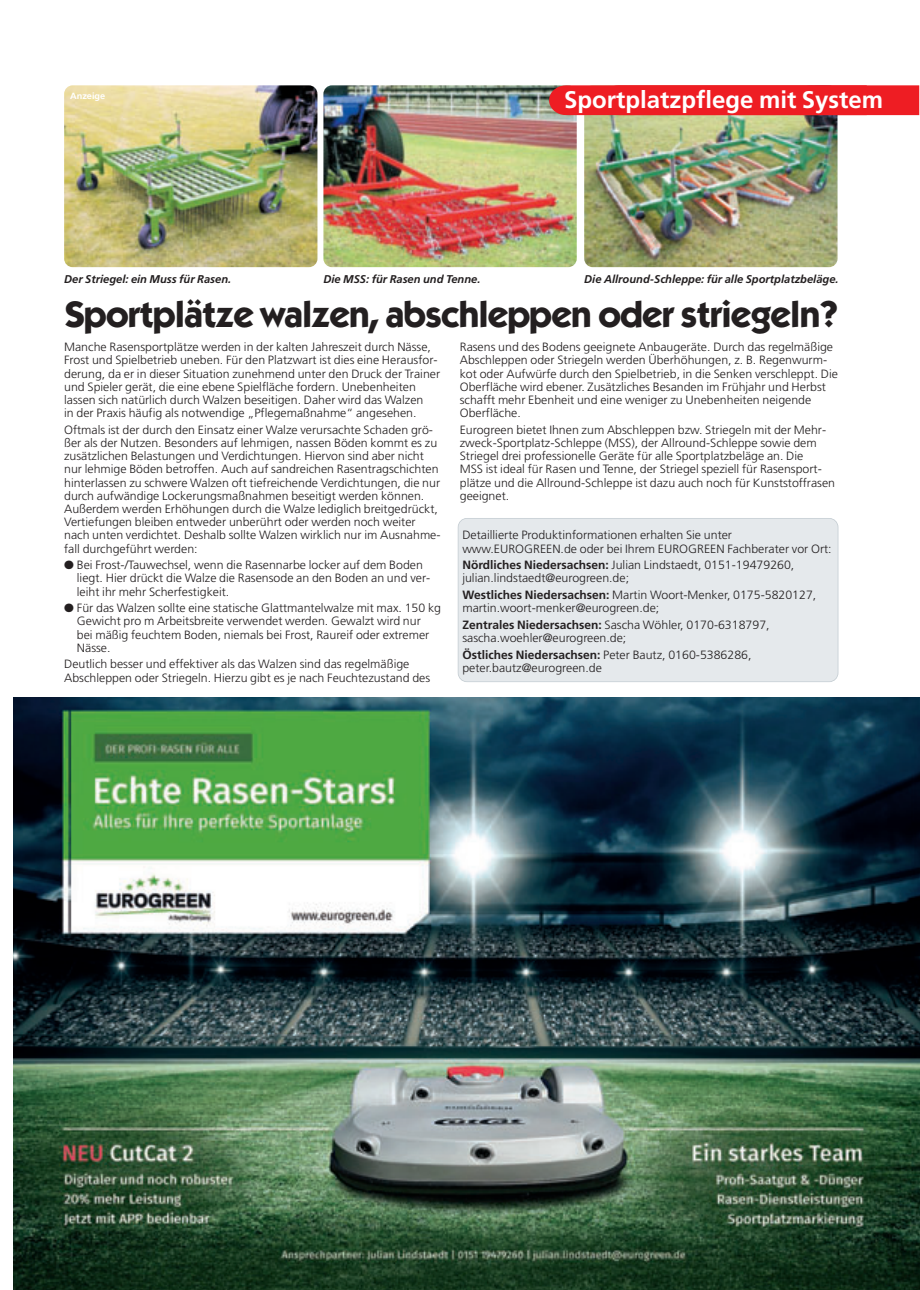
<style>
.page{position:relative;width:920px;height:1290px;background:#fff}
.page>*{position:absolute;margin:0;border:0;box-sizing:border-box;transform-origin:0 0}
.t1{font:700 37.05px "Itc Kabel";letter-spacing:-.02em;color:#231f20}
.t2{font:700 24px "Frutiger";color:#fff}
.t3{font:300 12px/13.2px "Frutiger";color:#231f20}
.t4{font:italic 700 11.25px "Frutiger";color:#231f20}
.t5{font:700 9px "Frutiger";color:#fff}
.s1{font-weight:700}
</style>
<div class="page">
<img style="left:584px;top:85px;width:253px;height:182px;border-radius:9px">
<img style="left:64px;top:85px;width:253px;height:182px;border-radius:9px">
<img style="left:323px;top:85px;width:253px;height:182px;border-radius:9px">
<img style="left:13px;top:697px;width:906px;height:592px">
<div style="left:458px;top:518px;width:380px;height:164px;background:#e5e9ec;border-radius:9px"></div>
<div style="left:457px;top:518px;width:381px;height:164px;border:2px solid #c2cbd1;border-radius:9px"></div>
<div style="left:549px;top:85px;width:370px;height:30px;background:#ee1d23"></div>
<p class="t5" style="left:70px;top:92px;width:37px">Anzeige</p>
<h2 class="t2" style="left:564px;top:90px;width:320px">Sportplatzpflege mit System</h2>
<p class="t4" style="left:64px;top:274px;width:169px">Der Striegel: ein Muss für Rasen.</p>
<p class="t4" style="left:323px;top:274px;width:158px">Die MSS: für Rasen und Tenne.</p>
<p class="t4" style="left:584px;top:274px;width:256px">Die Allround-Schleppe: für alle Sportplatzbeläge.</p>
<h1 class="t1" style="left:64px;top:300px;width:775px">Sportplätze walzen, abschleppen oder striegeln?</h1>
<p class="t3" style="left:64px;top:341px;width:377px">Manche Rasensportplätze werden in der kalten Jahreszeit durch Nässe, Frost und Spielbetrieb uneben. Für den Platzwart ist dies eine Herausfor&shy;derung, da er in dieser Situation zunehmend unter den Druck der Trainer und Spieler gerät, die eine ebene Spielfläche fordern. Unebenheiten lassen sich natürlich durch Walzen beseitigen. Daher wird das Walzen<br>in der Praxis häufig als notwendige „Pflegemaßnahme“ angesehen.</p>
<p class="t3" style="left:64px;top:424px;width:378px">Oftmals ist der durch den Einsatz einer Walze verursachte Schaden grö&shy;ßer als der Nutzen. Besonders auf lehmigen, nassen Böden kommt es zu zusätzlichen Belastungen und Verdichtungen. Hiervon sind aber nicht nur lehmige Böden betroffen. Auch auf sandreichen Rasentragschichten hinterlassen zu schwere Walzen oft tiefreichende Verdichtungen, die nur durch aufwändige Lockerungsmaßnahmen beseitigt werden können.<br>Außerdem werden Erhöhungen durch die Walze lediglich breitgedrückt, Vertiefungen bleiben entweder unberührt oder werden noch weiter nach unten verdichtet. Deshalb sollte Walzen wirklich nur im Ausnahme&shy;fall durchgeführt werden:</p>
<p class="t3" style="left:77px;top:559px;width:355px;text-indent:-13px">● Bei Frost-/Tauwechsel, wenn die Rasennarbe locker auf dem Boden liegt. Hier drückt die Walze die Rasensode an den Boden an und ver&shy;leiht ihr mehr Scherfestigkeit.</p>
<p class="t3" style="left:77px;top:602px;width:366px;text-indent:-13px">● Für das Walzen sollte eine statische Glattmantelwalze mit max. 150 kg Gewicht pro m Arbeitsbreite verwendet werden. Gewalzt wird nur<br>bei mäßig feuchtem Boden, niemals bei Frost, Raureif oder extremer Nässe.</p>
<p class="t3" style="left:64px;top:659px;width:367px">Deutlich besser und effektiver als das Walzen sind das regelmäßige<br>Abschleppen oder Striegeln. Hierzu gibt es je nach Feuchtezustand des</p>
<p class="t3" style="left:460px;top:341px;width:380px">Rasens und des Bodens geeignete Anbaugeräte. Durch das regelmäßige Abschleppen oder Striegeln werden Überhöhungen, z. B. Regenwurm&shy;kot oder Aufwürfe durch den Spielbetrieb, in die Senken verschleppt. Die Oberfläche wird ebener. Zusätzliches Besanden im Frühjahr und Herbst schafft mehr Ebenheit und eine weniger zu Unebenheiten neigende Oberfläche.</p>
<p class="t3" style="left:460px;top:424px;width:377px">Eurogreen bietet Ihnen zum Abschleppen bzw. Striegeln mit der Mehr&shy;zweck-Sportplatz-Schleppe (MSS), der Allround-Schleppe sowie dem Striegel drei professionelle Geräte für alle Sportplatzbeläge an. Die<br>MSS ist ideal für Rasen und Tenne, der Striegel speziell für Rasensport&shy;plätze und die Allround-Schleppe ist dazu auch noch für Kunststoffrasen geeignet.</p>
<p class="t3" style="left:462px;top:530px;width:371px">Detaillierte Produktinformationen erhalten Sie unter www.EUROGREEN.de oder bei Ihrem EUROGREEN Fachberater vor Ort:</p>
<p class="t3" style="left:462px;top:559px;width:333px"><span class="s1">Nördliches Niedersachsen:</span> Julian Lindstaedt, 0151-19479260, julian.lindstaedt@eurogreen.de;</p>
<p class="t3" style="left:462px;top:589px;width:355px"><span class="s1">Westliches Niedersachsen:</span> Martin Woort-Menker, 0175-5820127, martin.woort-menker@eurogreen.de;</p>
<p class="t3" style="left:462px;top:619px;width:309px"><span class="s1">Zentrales Niedersachsen:</span> Sascha Wöhler, 0170-6318797, sascha.woehler@eurogreen.de;</p>
<p class="t3" style="left:462px;top:649px;width:291px"><span class="s1">Östliches Niedersachsen:</span> Peter Bautz, 0160-5386286, peter.bautz@eurogreen.de</p>
</div>
